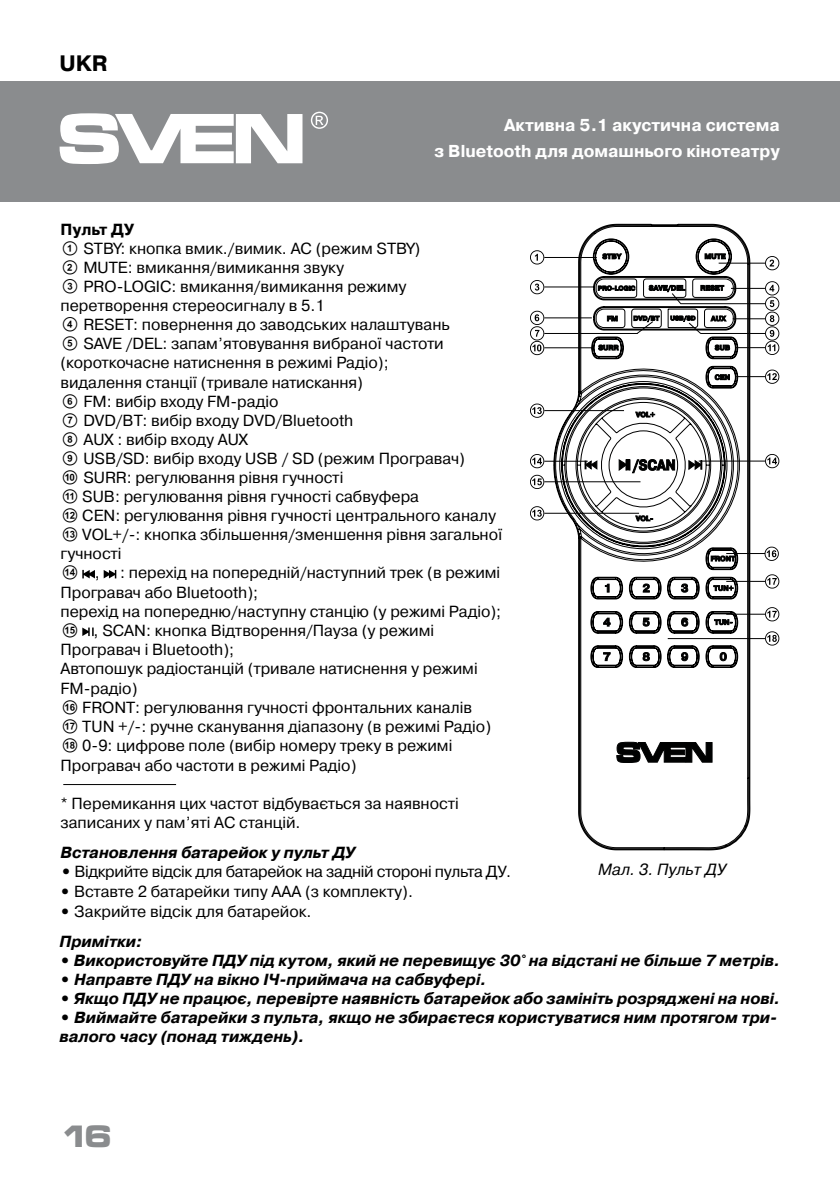
<style>
.page{position:relative;width:840px;height:1191px;background:#fff}
.page>*{position:absolute;margin:0;border:0;box-sizing:border-box;transform-origin:0 0}
.t1{font:700 30px "Micra";color:#8a8c8e}
.t2{font:700 22.2px "Pragmatica";color:#000}
.t3{font:700 17.2px/26px "Pragmatica";color:#fff;text-align:right}
.t4{font:italic 16.2px "Pragmatica";color:#000}
.t5{font:16px/19px "Pragmatica";color:#000}
.t6{font:italic 700 16px/19px "Pragmatica";color:#000}
.t7{font:16px "Pragmatica";letter-spacing:-.02em;color:#000}
.t8{font:16px "SVEN";color:#000}
.s1{font-weight:700}
.s2{font-family:"SVEN"}
.s3{font-family:"Pragmatica"}
.s4{font-weight:700;font-style:italic}
</style>
<div class="page">
<div style="left:0;top:81px;width:839px;height:120px;background:#8a8c8e"></div>
<svg style="left:60px;top:113px;width:242px;height:51px"></svg>
<svg style="left:311px;top:112px;width:17px;height:17px"></svg>
<svg style="left:82px;top:570px;width:13px;height:8px"></svg>
<svg style="left:104px;top:570px;width:12px;height:8px"></svg>
<svg style="left:82px;top:627px;width:12px;height:9px"></svg>
<hr style="left:544px;top:257px;width:52px;height:1px;background:#000">
<hr style="left:718px;top:263px;width:46px;height:1px;background:#000">
<hr style="left:544px;top:287px;width:50px;height:1px;background:#000">
<hr style="left:730px;top:288px;width:34px;height:1px;background:#000">
<hr style="left:680px;top:303px;width:84px;height:1px;background:#000">
<hr style="left:732px;top:318px;width:32px;height:1px;background:#000">
<hr style="left:544px;top:317px;width:47px;height:1px;background:#000">
<hr style="left:544px;top:333px;width:93px;height:1px;background:#000">
<hr style="left:700px;top:333px;width:64px;height:1px;background:#000">
<hr style="left:734px;top:347px;width:30px;height:1px;background:#000">
<hr style="left:544px;top:347px;width:49px;height:1px;background:#000">
<hr style="left:544px;top:410px;width:79px;height:1px;background:#000">
<hr style="left:544px;top:513px;width:94px;height:1px;background:#000">
<hr style="left:544px;top:461px;width:43px;height:1px;background:#000">
<hr style="left:698px;top:461px;width:66px;height:1px;background:#000">
<hr style="left:544px;top:481px;width:96px;height:1px;background:#000">
<hr style="left:725px;top:553px;width:39px;height:1px;background:#000">
<hr style="left:725px;top:581px;width:39px;height:1px;background:#000">
<hr style="left:725px;top:614px;width:39px;height:1px;background:#000">
<hr style="left:667px;top:638px;width:97px;height:1px;background:#000">
<svg style="left:530px;top:250px;width:14px;height:14px"></svg>
<svg style="left:764px;top:256px;width:14px;height:14px"></svg>
<svg style="left:530px;top:280px;width:14px;height:14px"></svg>
<svg style="left:530px;top:311px;width:14px;height:44px"></svg>
<svg style="left:749px;top:369px;width:29px;height:15px"></svg>
<svg style="left:764px;top:281px;width:14px;height:74px"></svg>
<svg style="left:530px;top:403px;width:14px;height:15px"></svg>
<svg style="left:530px;top:454px;width:14px;height:14px"></svg>
<svg style="left:530px;top:475px;width:14px;height:14px"></svg>
<svg style="left:530px;top:506px;width:14px;height:14px"></svg>
<svg style="left:764px;top:454px;width:14px;height:14px"></svg>
<svg style="left:764px;top:546px;width:14px;height:15px"></svg>
<hr style="left:63px;top:784px;width:113px;height:1px;background:#000">
<svg style="left:547px;top:224px;width:202px;height:626px"></svg>
<svg style="left:602px;top:253px;width:19px;height:6px"></svg>
<svg style="left:704px;top:253px;width:21px;height:6px"></svg>
<svg style="left:597px;top:285px;width:38px;height:6px"></svg>
<svg style="left:633px;top:316px;width:26px;height:18px"></svg>
<svg style="left:700px;top:285px;width:23px;height:6px"></svg>
<svg style="left:710px;top:316px;width:16px;height:5px"></svg>
<svg style="left:606px;top:316px;width:11px;height:5px"></svg>
<svg style="left:648px;top:285px;width:37px;height:19px"></svg>
<svg style="left:670px;top:315px;width:31px;height:19px"></svg>
<svg style="left:598px;top:344px;width:20px;height:6px"></svg>
<svg style="left:714px;top:344px;width:15px;height:6px"></svg>
<svg style="left:714px;top:374px;width:15px;height:6px"></svg>
<svg style="left:635px;top:411px;width:19px;height:6px"></svg>
<svg style="left:635px;top:515px;width:17px;height:6px"></svg>
<svg style="left:710px;top:555px;width:25px;height:6px"></svg>
<svg style="left:719px;top:652px;width:7px;height:9px"></svg>
<svg style="left:604px;top:584px;width:5px;height:8px"></svg>
<svg style="left:642px;top:583px;width:7px;height:9px"></svg>
<svg style="left:680px;top:583px;width:7px;height:9px"></svg>
<svg style="left:603px;top:618px;width:7px;height:8px"></svg>
<svg style="left:642px;top:618px;width:7px;height:8px"></svg>
<svg style="left:680px;top:617px;width:7px;height:9px"></svg>
<svg style="left:603px;top:652px;width:7px;height:9px"></svg>
<svg style="left:642px;top:652px;width:7px;height:9px"></svg>
<svg style="left:680px;top:652px;width:7px;height:9px"></svg>
<svg style="left:688px;top:460px;width:13px;height:10px"></svg>
<svg style="left:584px;top:461px;width:13px;height:8px"></svg>
<svg style="left:713px;top:585px;width:20px;height:6px"></svg>
<svg style="left:713px;top:619px;width:18px;height:6px"></svg>
<svg style="left:618px;top:459px;width:56px;height:14px"></svg>
<svg style="left:616px;top:742px;width:96px;height:21px"></svg>
<svg style="left:764px;top:574px;width:14px;height:14px"></svg>
<svg style="left:764px;top:607px;width:14px;height:14px"></svg>
<svg style="left:764px;top:631px;width:14px;height:14px"></svg>
<h2 class="t2" style="left:60px;top:49px;width:50px">UKR</h2>
<p class="t3" style="left:434px;top:112px;width:346px">Активна 5.1 акустична система<br>з Bluetooth для домашнього кінотеатру</p>
<p class="t5" style="left:60px;top:220px;width:443px"><span class="s1">Пульт ДУ<br></span><span class="s2">A</span> STBY: кнопка вмик./вимик. АС (режим STBY)<br><span class="s2">B</span> MUTE: вмикання/вимикання звуку<br><span class="s2">C</span> PRO-LOGIC: вмикання/вимикання режиму перетворення стереосигналу в 5.1<br><span class="s2">D</span> RESET: повернення до заводських налаштувань<br><span class="s2">E</span> SAVE /DEL: запам’ятовування вибраної частоти (короткочасне натиснення в режимі Радіо);<br>видалення станції (тривале натискання)<br><span class="s2">F</span> FM: вибір входу FM-радіо<br><span class="s2">G</span> DVD/BT: вибір входу DVD/Bluetooth<br><span class="s2">H</span> AUX : вибір входу AUX<br><span class="s2">I</span> USB/SD: вибір входу USB / SD (режим Програвач)<br><span class="s2">J</span> SURR: регулювання рівня гучності<br><span class="s2">K</span> SUB: регулювання рівня гучності сабвуфера<br><span class="s2">L</span> CEN: регулювання рівня гучності центрального каналу <span class="s2">M</span> VOL+/-: кнопка збільшення/зменшення рівня загальної гучності</p>
<p class="t8" style="left:60px;top:563px;width:41px">N <span class="s3">,</span></p>
<p class="t5" style="left:60px;top:563px;width:442px;text-indent:60px">: перехід на попередній/наступний трек (в режимі Програвач або Bluetooth);<br>перехід на попередню/наступну станцію (у режимі Радіо); <span class="s2">O</span> , SCAN: кнопка Відтворення/Пауза (у режимі Програвач і Bluetooth);<br>Автопошук радіостанцій (тривале натиснення у режимі FM-радіо)<br><span class="s2">P</span> FRONT: регулювання гучності фронтальних каналів<br><span class="s2">Q</span> TUN +/-: ручне сканування діапазону (в режимі Радіо)<br><span class="s2">R</span> 0-9: цифрове поле (вибір номеру треку в режимі Програвач або частоти в режимі Радіо)</p>
<p class="t5" style="left:60px;top:794px;width:399px">* Перемикання цих частот відбувається за наявності записаних у пам’яті АС станцій.</p>
<p class="t6" style="left:60px;top:843px;width:296px">Встановлення батарейок у пульт ДУ</p>
<p class="t7" style="left:60px;top:861px;width:452px"><span class="s4">•</span> Відкрийте відсік для батарейок на задній стороні пульта ДУ.</p>
<p class="t4" style="left:598px;top:859px;width:129px">Мал. 3. Пульт ДУ</p>
<p class="t5" style="left:60px;top:882px;width:355px"><span class="s4">•</span> Вставте 2 батарейки типу ААА (з комплекту).</p>
<p class="t5" style="left:60px;top:896px;width:253px;line-height:30.4px"><span class="s4">•</span> Закрийте відсік для батарейок.<br><span class="s4">Примітки:</span></p>
<p class="t6" style="left:60px;top:951px;width:722px">• Використовуйте ПДУ під кутом, який не перевищує 30° на відстані не більше 7 метрів.</p>
<p class="t6" style="left:60px;top:970px;width:428px">• Направте ПДУ на вікно ІЧ-приймача на сабвуфері.</p>
<p class="t6" style="left:60px;top:989px;width:721px">• Якщо ПДУ не працює, перевірте наявність батарейок або замініть розряджені на нові.</p>
<p class="t6" style="left:60px;top:1008px;width:718px">• Виймайте батарейки з пульта, якщо не збираєтеся користуватися ним протягом три&shy;валого часу (понад тиждень).</p>
<h1 class="t1" style="left:59px;top:1120px;width:56px">16</h1>
</div>
